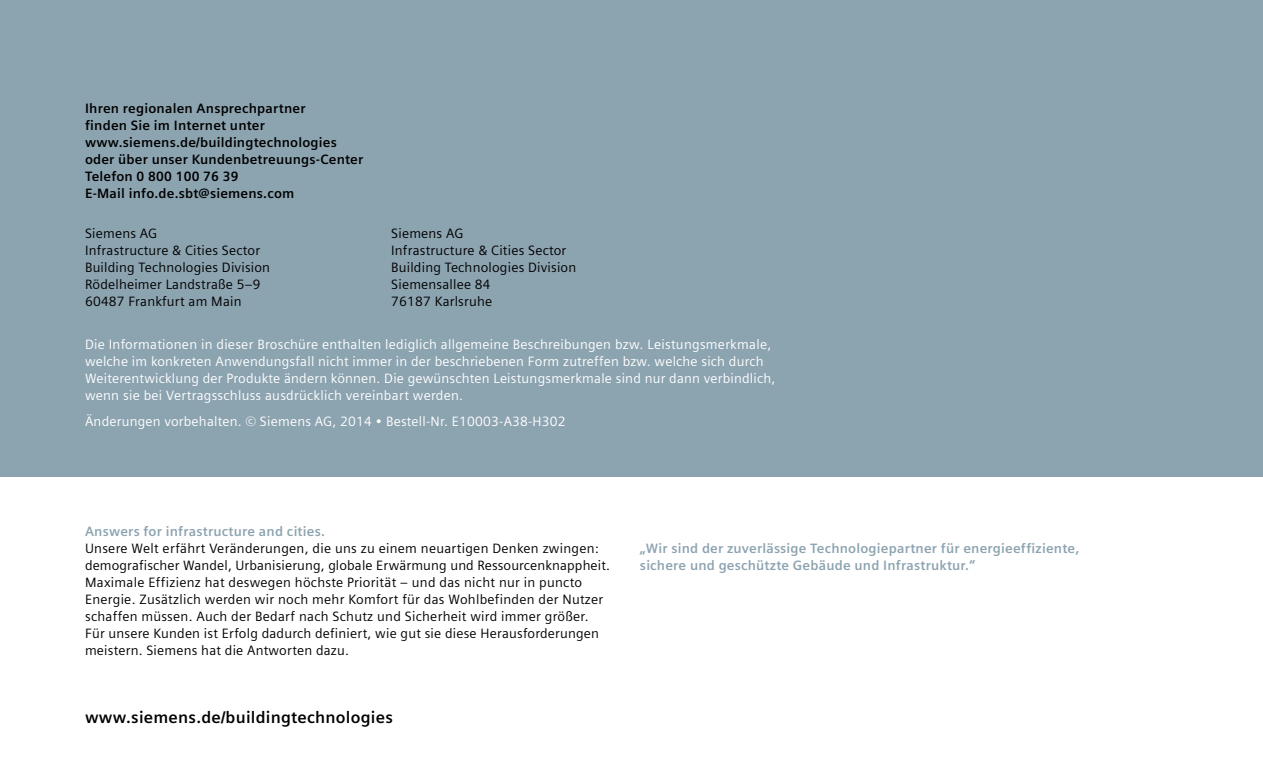
<style>
.page{position:relative;width:1263px;height:766px;background:#fff}
.page>*{position:absolute;margin:0;border:0;box-sizing:border-box;transform-origin:0 0}
.t1{font:700 16.5px "Siemens Sans";letter-spacing:.015em;color:#000}
.t2{font:13.5px/17px "Siemens Sans";letter-spacing:.015em;color:#000}
.t3{font:13.5px/17px "Siemens Sans";letter-spacing:.015em;color:#fff}
.t4{font:700 13.5px/17px "Siemens Sans";letter-spacing:.015em;color:#000}
.t5{font:700 13.5px/17px "Siemens Sans";letter-spacing:.015em;color:#8ca3b0}
.s1{font-weight:700;color:#8ca3b0}
</style>
<div class="page">
<div style="left:0;top:0;width:1263px;height:476px;background:#8ca3b0"></div>
<p class="t4" style="left:85px;top:99px;width:280px">Ihren regionalen Ansprechpartner<br>finden Sie im Internet unter www.siemens.de/buildingtechnologies oder über unser Kundenbetreuungs-Center Telefon 0 800 100 76 39<br>E-Mail info.de.sbt@siemens.com</p>
<p class="t2" style="left:85px;top:225px;width:187px">Siemens AG<br>Infrastructure &amp; Cities Sector<br>Building Technologies Division<br>Rödelheimer Landstraße 5–9<br>60487 Frankfurt am Main</p>
<p class="t2" style="left:391px;top:225px;width:187px">Siemens AG<br>Infrastructure &amp; Cities Sector<br>Building Technologies Division<br>Siemensallee 84<br>76187 Karlsruhe</p>
<p class="t3" style="left:85px;top:336px;width:692px">Die Informationen in dieser Broschüre enthalten lediglich allgemeine Beschreibungen bzw. Leistungsmerkmale, welche im konkreten Anwendungsfall nicht immer in der beschriebenen Form zutreffen bzw. welche sich durch Weiterentwicklung der Produkte ändern können. Die gewünschten Leistungsmerkmale sind nur dann verbindlich, wenn sie bei Vertragsschluss ausdrücklich vereinbart werden.</p>
<p class="t3" style="left:85px;top:412px;width:482px">Änderungen vorbehalten. © Siemens AG, 2014 • Bestell-Nr. E10003-A38-H302</p>
<p class="t2" style="left:85px;top:523px;width:526px"><span class="s1">Answers for infrastructure and cities.<br></span>Unsere Welt erfährt Veränderungen, die uns zu einem neuartigen Denken zwingen: demografischer Wandel, Urbanisierung, globale Erwärmung und Ressourcenknappheit.<br>Maximale Effizienz hat deswegen höchste Priorität – und das nicht nur in puncto Energie. Zusätzlich werden wir noch mehr Komfort für das Wohlbefinden der Nutzer schaffen müssen. Auch der Bedarf nach Schutz und Sicherheit wird immer größer.<br>Für unsere Kunden ist Erfolg dadurch definiert, wie gut sie diese Herausforderungen meistern. Siemens hat die Antworten dazu.</p>
<p class="t1" style="left:85px;top:708px;width:309px">www.siemens.de/buildingtechnologies</p>
<p class="t5" style="left:640px;top:540px;width:441px">„Wir sind der zuverlässige Technologiepartner für energieeffiziente, sichere und geschützte Gebäude und Infrastruktur.“</p>
</div>
